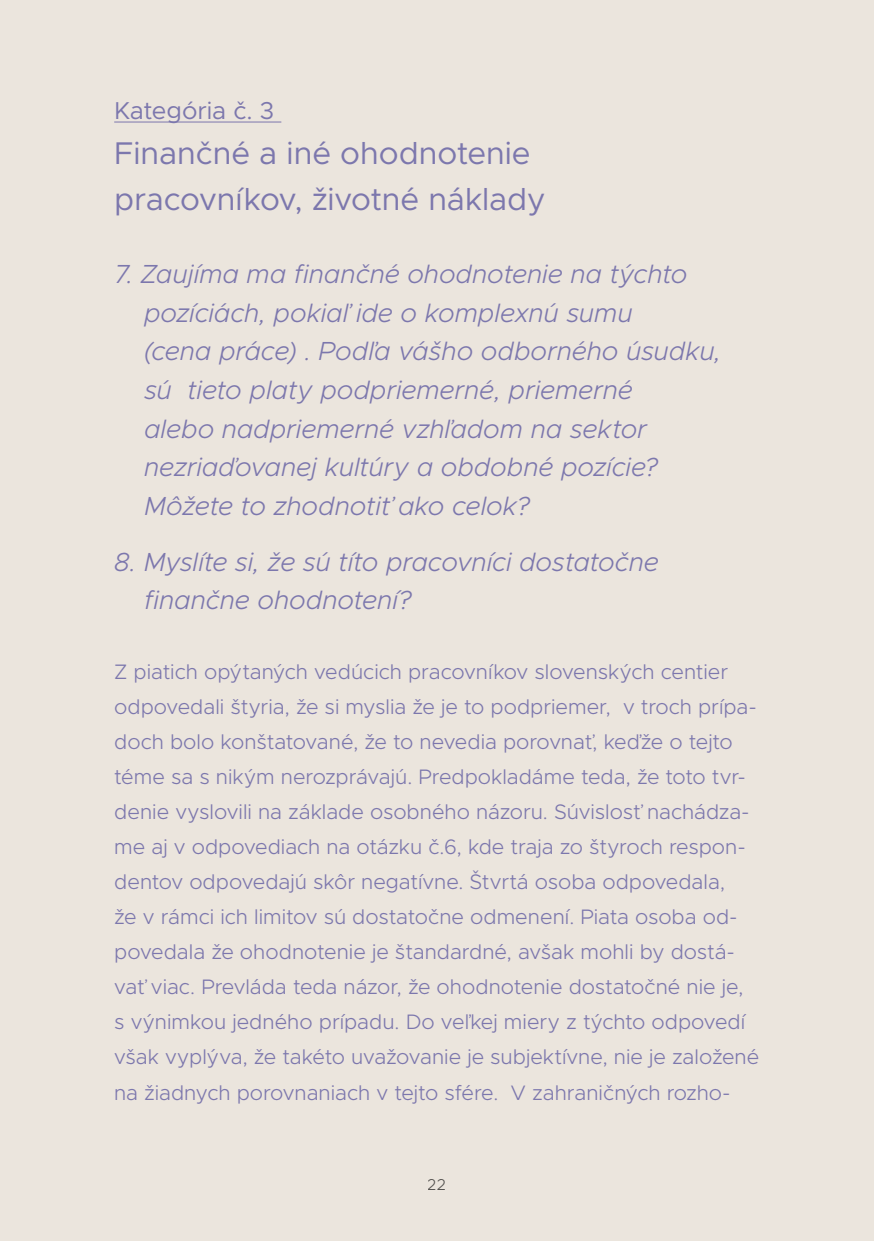
<style>
.page{position:relative;width:874px;height:1241px;background:#fff}
.page>*{position:absolute;margin:0;border:0;box-sizing:border-box;transform-origin:0 0}
.t1{font:31.5px/45.5px "Metropolis";color:#7c77ad}
.t2{font:italic 300 26.25px/38.5px "Metropolis";letter-spacing:-.005em;color:#7c77ad}
.t3{font:24.5px "Metropolis";letter-spacing:-.005em;color:#7c77ad}
.t4{font:300 21px/35px "Metropolis";color:#7c77ad}
.t5{font:300 15.75px "Metropolis";color:#000}
</style>
<div class="page">
<div style="left:0;top:0;width:873px;height:1240px;background:#ebe5dd"></div>
<hr style="left:114px;top:122px;width:167px;height:1px;background:#7c77ad">
<p class="t3" style="left:114px;top:95px;width:161px">Kategória č. 3</p>
<h1 class="t1" style="left:114px;top:131px;width:433px">Finančné a iné ohodnotenie pracovníkov, životné náklady</h1>
<p class="t2" style="left:144px;top:255px;width:578px;text-indent:-30px">7. Zaujíma ma finančné ohodnotenie na týchto pozíciách, pokiaľ ide o komplexnú sumu<br>(cena práce) . Podľa vášho odborného úsudku, sú tieto platy podpriemerné, priemerné<br>alebo nadpriemerné vzhľadom na sektor nezriaďovanej kultúry a obdobné pozície?<br>Môžete to zhodnotiť ako celok?</p>
<p class="t2" style="left:144px;top:542px;width:516px;text-indent:-30px">8. Myslíte si, že sú títo pracovníci dostatočne finančne ohodnotení?</p>
<p class="t4" style="left:114px;top:654px;width:646px">Z piatich opýtaných vedúcich pracovníkov slovenských centier odpovedali štyria, že si myslia že je to podpriemer, v troch prípa&shy;doch bolo konštatované, že to nevedia porovnať, keďže o tejto téme sa s nikým nerozprávajú. Predpokladáme teda, že toto tvr&shy;denie vyslovili na základe osobného názoru. Súvislosť nachádza&shy;me aj v odpovediach na otázku č.6, kde traja zo štyroch respon&shy;dentov odpovedajú skôr negatívne. Štvrtá osoba odpovedala,<br>že v rámci ich limitov sú dostatočne odmenení. Piata osoba od&shy;povedala že ohodnotenie je štandardné, avšak mohli by dostá&shy;vať viac. Prevláda teda názor, že ohodnotenie dostatočné nie je,<br>s výnimkou jedného prípadu. Do veľkej miery z týchto odpovedí však vyplýva, že takéto uvažovanie je subjektívne, nie je založené na žiadnych porovnaniach v tejto sfére. V zahraničných rozho-</p>
<p class="t5" style="left:427px;top:1174px;width:20px">22</p>
</div>
